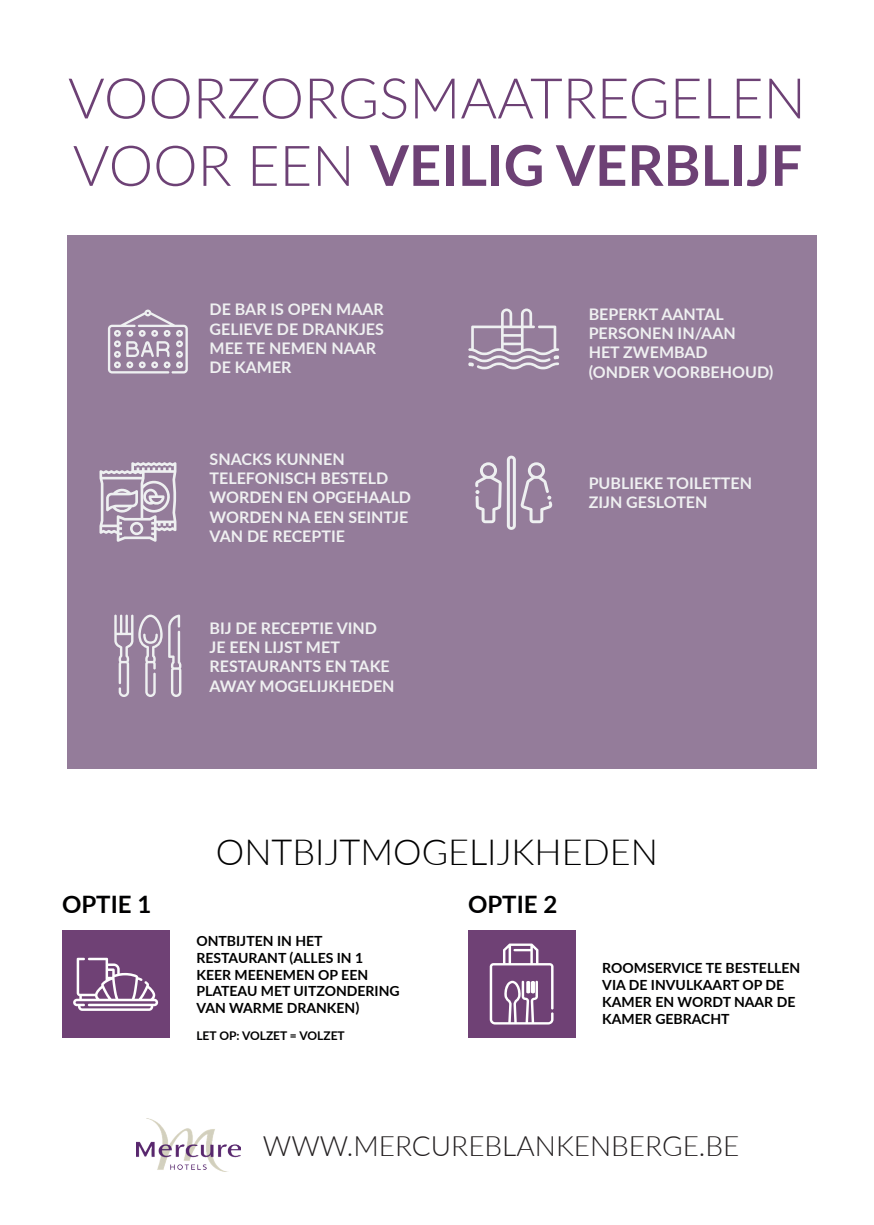
<style>
.page{position:relative;width:874px;height:1225px;background:#fff}
.page>*{position:absolute;margin:0;border:0;box-sizing:border-box;transform-origin:0 0}
.t1{font:300 56.2px/67.4px "Lato";color:#6d4175}
.t2{font:300 36px "Lato";color:#000001}
.t3{font:300 28px "Lato";color:#231f20}
.t4{font:700 24px "Lato";color:#000001}
.t5{font:700 16px/19.2px "Lato";color:#eff0f1}
.t6{font:700 14px/16.8px "Lato";color:#000001}
.t7{font:700 12px "Lato";color:#000001}
.s1{font-weight:700}
</style>
<div class="page">
<img style="left:136px;top:1118px;width:104px;height:53px">
<div style="left:68px;top:235px;width:748px;height:534px;background:#947c9a"></div>
<svg style="left:108px;top:309px;width:80px;height:64px"></svg>
<svg style="left:99px;top:462px;width:77px;height:80px"></svg>
<svg style="left:114px;top:614px;width:48px;height:83px"></svg>
<svg style="left:168px;top:614px;width:13px;height:83px"></svg>
<svg style="left:468px;top:308px;width:91px;height:61px"></svg>
<svg style="left:475px;top:455px;width:77px;height:75px"></svg>
<div style="left:62px;top:930px;width:107px;height:108px;background:#6f4175"></div>
<div style="left:468px;top:930px;width:107px;height:108px;background:#6f4175"></div>
<svg style="left:489px;top:943px;width:64px;height:81px"></svg>
<svg style="left:73px;top:957px;width:85px;height:54px"></svg>
<h1 class="t1" style="left:68px;top:62px;width:739px">VOORZORGSMAATREGELEN<br>VOOR EEN <span class="s1">VEILIG VERBLIJF</span></h1>
<p class="t5" style="left:209px;top:299px;width:176px">DE BAR IS OPEN MAAR<br>GELIEVE DE DRANKJES<br>MEE TE NEMEN NAAR<br>DE KAMER</p>
<p class="t5" style="left:209px;top:449px;width:203px">SNACKS KUNNEN<br>TELEFONISCH BESTELD<br>WORDEN EN OPGEHAALD<br>WORDEN NA EEN SEINTJE<br>VAN DE RECEPTIE</p>
<p class="t5" style="left:209px;top:618px;width:186px">BIJ DE RECEPTIE VIND<br>JE EEN LIJST MET<br>RESTAURANTS EN TAKE<br>AWAY MOGELIJKHEDEN</p>
<p class="t5" style="left:588px;top:304px;width:186px">BEPERKT AANTAL<br>PERSONEN IN/AAN<br>HET ZWEMBAD<br>(ONDER VOORBEHOUD)</p>
<p class="t5" style="left:588px;top:473px;width:165px">PUBLIEKE TOILETTEN<br>ZIJN GESLOTEN</p>
<h2 class="t2" style="left:216px;top:826px;width:443px">ONTBIJTMOGELIJKHEDEN</h2>
<h3 class="t4" style="left:62px;top:886px;width:91px">OPTIE 1</h3>
<h3 class="t4" style="left:468px;top:886px;width:91px">OPTIE 2</h3>
<p class="t6" style="left:196px;top:931px;width:205px">ONTBIJTEN IN HET<br>RESTAURANT (ALLES IN 1<br>KEER MEENEMEN OP EEN<br>PLATEAU MET UITZONDERING<br>VAN WARME DRANKEN)</p>
<p class="t7" style="left:196px;top:1026px;width:150px">LET OP: VOLZET = VOLZET</p>
<p class="t6" style="left:602px;top:959px;width:199px">ROOMSERVICE TE BESTELLEN<br>VIA DE INVULKAART OP DE<br>KAMER EN WORDT NAAR DE<br>KAMER GEBRACHT</p>
<h3 class="t3" style="left:263px;top:1126px;width:478px">WWW.MERCUREBLANKENBERGE.BE</h3>
</div>
